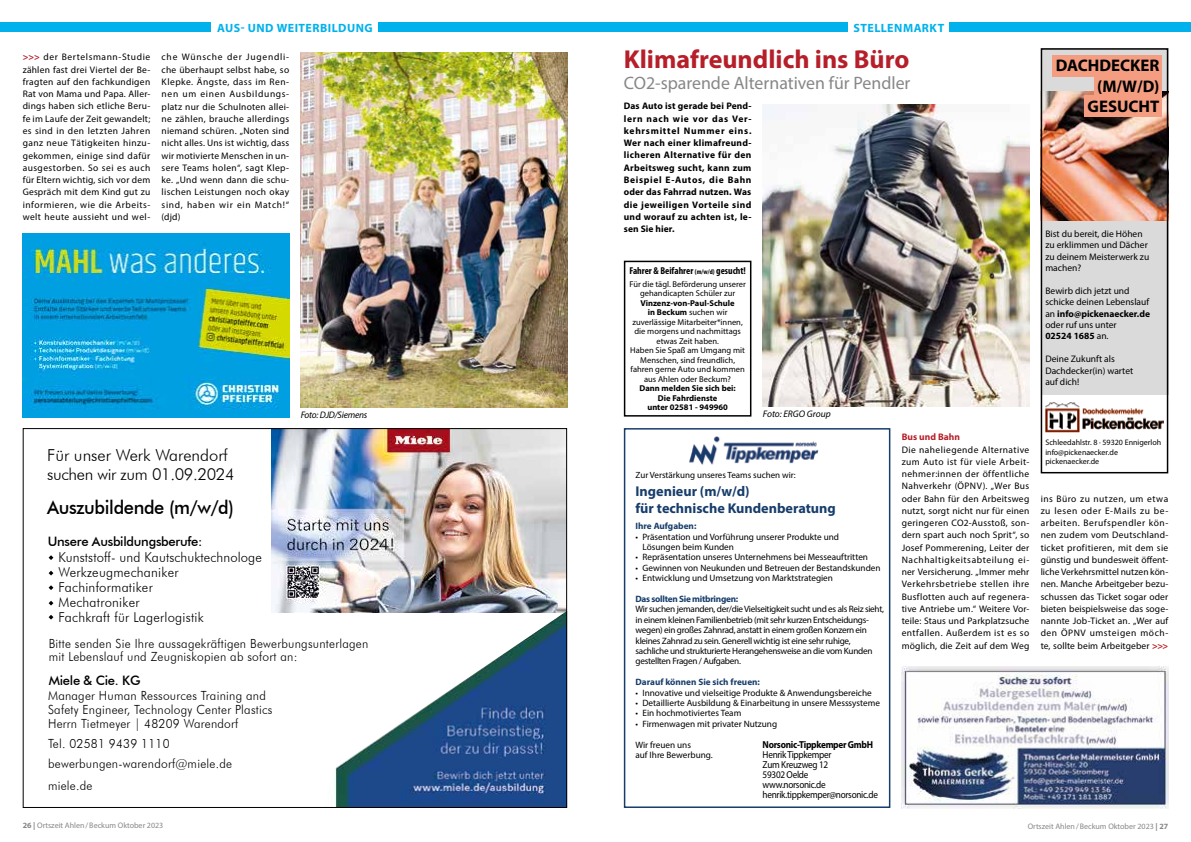
<style>
.page{position:relative;width:1191px;height:842px;background:#fff}
.page>*{position:absolute;margin:0;border:0;box-sizing:border-box;transform-origin:0 0}
.t1{font:700 26px "Myriad Pro";color:#b61f29}
.t2{font:500 19.1px "Futura BT";letter-spacing:-.02em;color:#000;scale:.95 1}
.t3{font:18px "Myriad Pro";color:#878787}
.t4{font:700 16.8px/20.2px "Myriad Pro";color:#000;text-align:right}
.t5{font:300 16.5px/19px "Futura BT";letter-spacing:-.02em;color:#000}
.t6{font:700 14.2px/17px "Myriad Pro";color:#173d6b}
.t7{font:300 13.6px/15px "Futura BT";letter-spacing:.02em;color:#000;scale:.95 1}
.t8{font:500 13px "Futura BT";letter-spacing:-.02em;color:#000}
.t9{font:300 12.6px/14px "Futura BT";letter-spacing:.02em;color:#000;scale:.95 1}
.t10{font:700 12px "Myriad Pro";letter-spacing:.04em;color:#00b1eb}
.t11{font:10.1px/10px "Myriad Pro";letter-spacing:-.03em;color:#000;scale:.91 1}
.t12{font:700 10.1px "Myriad Pro";letter-spacing:-.03em;color:#000;scale:.91 1}
.t13{font:700 condensed 10px "Myriad Pro";color:#000}
.t14{font:9.5px/12.3px "Myriad Pro";letter-spacing:.01em;color:#000;text-align:justify}
.t15{font:700 9.5px/12.3px "Myriad Pro";letter-spacing:.025em;color:#000;text-align:justify}
.t16{font:italic 9.5px "Myriad Pro";letter-spacing:-.02em;color:#000}
.t17{font:700 9.5px "Myriad Pro";letter-spacing:.01em;color:#b61f29}
.t18{font:9.2px/10.4px "Myriad Pro";letter-spacing:-.005em;color:#000}
.t19{font:9.2px/10.4px "Myriad Pro";letter-spacing:-.03em;color:#000}
.t20{font:700 9.2px "Myriad Pro";letter-spacing:-.01em;color:#173d6b}
.t21{font:700 9.2px "Myriad Pro";letter-spacing:-.03em;color:#173d6b}
.t22{font:9px "Myriad Pro";color:#000}
.t23{font:8.5px/9.5px "Myriad Pro";color:#000;text-align:center}
.t24{font:700 8.5px/9.5px "Myriad Pro";color:#000;text-align:center}
.t25{font:8px "Myriad Pro";color:#878787}
.t26{font:8px/9.6px "Myriad Pro";color:#000}
.s1{font-weight:700;color:#b61f29}
.s2{font-size:7px}
.s3{font-weight:700}
</style>
<div class="page">
<img style="left:271px;top:430px;width:294px;height:183px">
<img style="left:324px;top:611px;width:241px;height:195px">
<svg style="left:49px;top:555px;width:4px;height:5px"></svg>
<svg style="left:49px;top:585px;width:4px;height:5px"></svg>
<svg style="left:49px;top:601px;width:4px;height:4px"></svg>
<svg style="left:49px;top:571px;width:4px;height:4px"></svg>
<svg style="left:49px;top:615px;width:4px;height:5px"></svg>
<div style="left:595px;top:23px;width:253px;height:9px;background:#00b1eb"></div>
<div style="left:949px;top:23px;width:242px;height:9px;background:#00b1eb"></div>
<img style="left:23px;top:234px;width:266px;height:184px">
<img style="left:1045px;top:402px;width:118px;height:31px">
<div style="left:1040px;top:48px;width:128px;height:347px;background:#dadada"></div>
<img style="left:1043px;top:92px;width:122px;height:128px">
<div style="left:1052px;top:55px;width:110px;height:21px;background:#f49d80"></div>
<div style="left:1094px;top:76px;width:68px;height:21px;background:#f49d80"></div>
<div style="left:1084px;top:95px;width:78px;height:22px;background:#f49d80"></div>
<div style="left:1040px;top:48px;width:128px;height:425px;border:2px solid #000"></div>
<div style="left:0;top:23px;width:211px;height:9px;background:#00b1eb"></div>
<div style="left:378px;top:23px;width:217px;height:9px;background:#00b1eb"></div>
<img style="left:763px;top:104px;width:266px;height:302px">
<img style="left:689px;top:436px;width:130px;height:29px">
<div style="left:624px;top:428px;width:266px;height:380px;border:2px solid #173d6b"></div>
<img style="left:901px;top:666px;width:267px;height:142px">
<img style="left:300px;top:53px;width:267px;height:354px">
<div style="left:624px;top:261px;width:127px;height:156px;border:2px solid #000"></div>
<p class="t10" style="left:217px;top:20px;width:157px">AUS- UND WEITERBILDUNG</p>
<p class="t14" style="left:23px;top:51px;width:129px"><span class="s1">&gt;&gt;&gt;</span> der Bertelsmann-Studie zählen fast drei Viertel der Be&shy;fragten auf den fachkundigen Rat von Mama und Papa. Aller&shy;dings haben sich etliche Beru&shy;fe im Laufe der Zeit gewandelt; es sind in den letzten Jahren ganz neue Tätigkeiten hinzu&shy;gekommen, einige sind dafür ausgestorben. So sei es auch für Eltern wichtig, sich vor dem Gespräch mit dem Kind gut zu informieren, wie die Arbeits&shy;welt heute aussieht und wel-</p>
<p class="t14" style="left:162px;top:51px;width:129px">che Wünsche der Jugendli&shy;che überhaupt selbst habe, so Klepke. Ängste, dass im Ren&shy;nen um einen Ausbildungs&shy;platz nur die Schulnoten allei&shy;ne zählen, brauche allerdings niemand schüren. „Noten sind nicht alles. Uns ist wichtig, dass wir motivierte Menschen in un&shy;sere Teams holen“, sagt Klep&shy;ke. „Und wenn dann die schu&shy;lischen Leistungen noch okay sind, haben wir ein Match!“ (djd)</p>
<h3 class="t5" style="left:47px;top:445px;width:189px">Für unser Werk Warendorf suchen wir zum 01.09.2024</h3>
<h2 class="t2" style="left:47px;top:496px;width:198px">Auszubildende (m/w/d)</h2>
<h3 class="t8" style="left:48px;top:534px;width:156px">Unsere Ausbildungsberufe:</h3>
<h3 class="t7" style="left:59px;top:550px;width:215px">Kunststoff- und Kautschuktechnologe<br>Werkzeugmechaniker<br>Fachinformatiker<br>Mechatroniker<br>Fachkraft für Lagerlogistik</h3>
<p class="t16" style="left:301px;top:409px;width:68px">Foto: DJD/Siemens</p>
<h3 class="t9" style="left:49px;top:637px;width:338px;line-height:13px">Bitte senden Sie Ihre aussagekräftigen Bewerbungsunterlagen mit Lebenslauf und Zeugniskopien ab sofort an:</h3>
<h3 class="t9" style="left:48px;top:689px;width:238px">Manager Human Ressources Training and<br>Safety Engineer, Technology Center Plastics<br>Herrn Tietmeyer | 48209 Warendorf</h3>
<h3 class="t9" style="left:48px;top:734px;width:195px;line-height:20px">Tel. 02581 9439 1110 bewerbungen-warendorf@miele.de</h3>
<h3 class="t9" style="left:48px;top:779px;width:48px">miele.de</h3>
<h3 class="t8" style="left:49px;top:672px;width:93px">Miele &amp; Cie. KG</h3>
<p class="t10" style="left:853px;top:20px;width:92px">STELLENMARKT</p>
<h1 class="t1" style="left:624px;top:42px;width:287px">Klimafreundlich ins Büro</h1>
<h3 class="t3" style="left:624px;top:72px;width:288px">CO2-sparende Alternativen für Pendler</h3>
<p class="t15" style="left:624px;top:100px;width:129px">Das Auto ist gerade bei Pend&shy;lern nach wie vor das Ver&shy;kehrsmittel Nummer eins.<br>Wer nach einer klimafreund&shy;licheren Alternative für den Arbeitsweg sucht, kann zum Beispiel E-Autos, die Bahn oder das Fahrrad nutzen. Was die jeweiligen Vorteile sind und worauf zu achten ist, le&shy;sen Sie hier.</p>
<p class="t13" style="left:629px;top:265px;width:118px">Fahrer &amp; Beifahrer <span class="s2">(m/w/d)</span> gesucht!</p>
<p class="t23" style="left:629px;top:279px;width:118px">Für die tägl. Beförderung unserer gehandicapten Schüler zur</p>
<p class="t23" style="left:630px;top:298px;width:116px"><span class="s3">Vinzenz-von-Paul-Schule<br>in Beckum</span> suchen wir zuverlässige Mitarbeiter*innen, die morgens und nachmittags etwas Zeit haben.<br>Haben Sie Spaß am Umgang mit<br>Menschen, sind freundlich, fahren gerne Auto und kommen aus Ahlen oder Beckum?</p>
<p class="t24" style="left:639px;top:383px;width:98px">Dann melden Sie sich bei:<br>Die Fahrdienste<br>unter 02581 - 949960</p>
<p class="t16" style="left:763px;top:408px;width:69px">Foto: ERGO Group</p>
<p class="t22" style="left:635px;top:469px;width:162px">Zur Verstärkung unseres Teams suchen wir:</p>
<h3 class="t6" style="left:635px;top:482px;width:202px">Ingenieur (m/w/d)<br>für technische Kundenberatung</h3>
<p class="t20" style="left:635px;top:520px;width:62px">Ihre Aufgaben:</p>
<p class="t18" style="left:642px;top:531px;width:198px;text-indent:-7px">• Präsentation und Vorführung unserer Produkte und<br>Lösungen beim Kunden</p>
<p class="t18" style="left:635px;top:552px;width:234px">• Repräsentation unseres Unternehmens bei Messeauftritten</p>
<p class="t18" style="left:635px;top:562px;width:247px">• Gewinnen von Neukunden und Betreuen der Bestandskunden</p>
<p class="t18" style="left:635px;top:573px;width:199px">• Entwicklung und Umsetzung von Marktstrategien</p>
<p class="t21" style="left:635px;top:593px;width:104px">Das sollten Sie mitbringen:</p>
<p class="t19" style="left:635px;top:604px;width:250px">Wir suchen jemanden, der/die Vielseitigkeit sucht und es als Reiz sieht, in einem kleinen Familienbetrieb (mit sehr kurzen Entscheidungs&shy;wegen) ein großes Zahnrad, anstatt in einem großen Konzern ein kleines Zahnrad zu sein. Generell wichtig ist eine sehr ruhige, sachliche und strukturierte Herangehensweise an die vom Kunden gestellten Fragen / Aufgaben.</p>
<p class="t20" style="left:635px;top:676px;width:126px">Darauf können Sie sich freuen:</p>
<p class="t18" style="left:635px;top:687px;width:238px">• Innovative und vielseitige Produkte &amp; Anwendungsbereiche</p>
<p class="t18" style="left:635px;top:698px;width:246px">• Detaillierte Ausbildung &amp; Einarbeitung in unsere Messsysteme</p>
<p class="t18" style="left:635px;top:708px;width:107px">• Ein hochmotiviertes Team</p>
<p class="t18" style="left:635px;top:718px;width:143px">• Firmenwagen mit privater Nutzung</p>
<p class="t18" style="left:635px;top:739px;width:79px">Wir freuen uns<br>auf Ihre Bewerbung.</p>
<p class="t12" style="left:762px;top:737px;width:123px">Norsonic-Tippkemper GmbH</p>
<p class="t11" style="left:762px;top:749px;width:128px">Henrik Tippkemper<br>Zum Kreuzweg 12<br>59302 Oelde<br>www.norsonic.de henrik.tippkemper@norsonic.de</p>
<p class="t17" style="left:901px;top:431px;width:60px">Bus und Bahn</p>
<p class="t14" style="left:901px;top:443px;width:129px">Die naheliegende Alternative zum Auto ist für viele Arbeit&shy;nehmer:innen der öffentliche Nahverkehr (ÖPNV). „Wer Bus oder Bahn für den Arbeitsweg nutzt, sorgt nicht nur für einen geringeren CO2-Ausstoß, son&shy;dern spart auch noch Sprit“, so Josef Pommerening, Leiter der Nachhaltigkeitsabteilung ei&shy;ner Versicherung. „Immer mehr Verkehrsbetriebe stellen ihre Busflotten auch auf regenera&shy;tive Antriebe um.“ Weitere Vor&shy;teile: Staus und Parkplatzsuche entfallen. Außerdem ist es so möglich, die Zeit auf dem Weg</p>
<h3 class="t4" style="left:1055px;top:55px;width:105px">DACHDECKER (M/W/D)<br>GESUCHT</h3>
<p class="t14" style="left:1045px;top:228px;width:105px;line-height:11.4px;text-align:left">Bist du bereit, die Höhen zu erklimmen und Dächer zu deinem Meisterwerk zu machen?</p>
<p class="t14" style="left:1045px;top:285px;width:106px;line-height:11.4px;text-align:left">Bewirb dich jetzt und schicke deinen Lebenslauf an <span class="s3">info@pickenaecker.de </span>oder ruf uns unter<br><span class="s3">02524 1685</span> an.</p>
<p class="t14" style="left:1045px;top:353px;width:89px;line-height:11.4px;text-align:left">Deine Zukunft als<br>Dachdecker(in) wartet auf dich!</p>
<p class="t26" style="left:1045px;top:437px;width:117px">Schleedahlstr. 8 · 59320 Ennigerloh info@pickenaecker.de pickenaecker.de</p>
<p class="t14" style="left:1040px;top:492px;width:129px">ins Büro zu nutzen, um etwa zu lesen oder E-Mails zu be&shy;arbeiten. Berufspendler kön&shy;nen zudem vom Deutschland&shy;ticket profitieren, mit dem sie günstig und bundesweit öffent&shy;liche Verkehrsmittel nutzen kön&shy;nen. Manche Arbeitgeber bezu&shy;schussen das Ticket sogar oder bieten beispielsweise das soge&shy;nannte Job-Ticket an. „Wer auf den ÖPNV umsteigen möch&shy;te, sollte beim Arbeitgeber <span class="s1">&gt;&gt;&gt;</span></p>
<p class="t25" style="left:23px;top:821px;width:142px"><span class="s3">26 |</span> Ortszeit Ahlen/Beckum Oktober 2023</p>
<p class="t25" style="left:1027px;top:821px;width:142px">Ortszeit Ahlen/Beckum Oktober 2023 <span class="s3">| 27</span></p>
</div>
